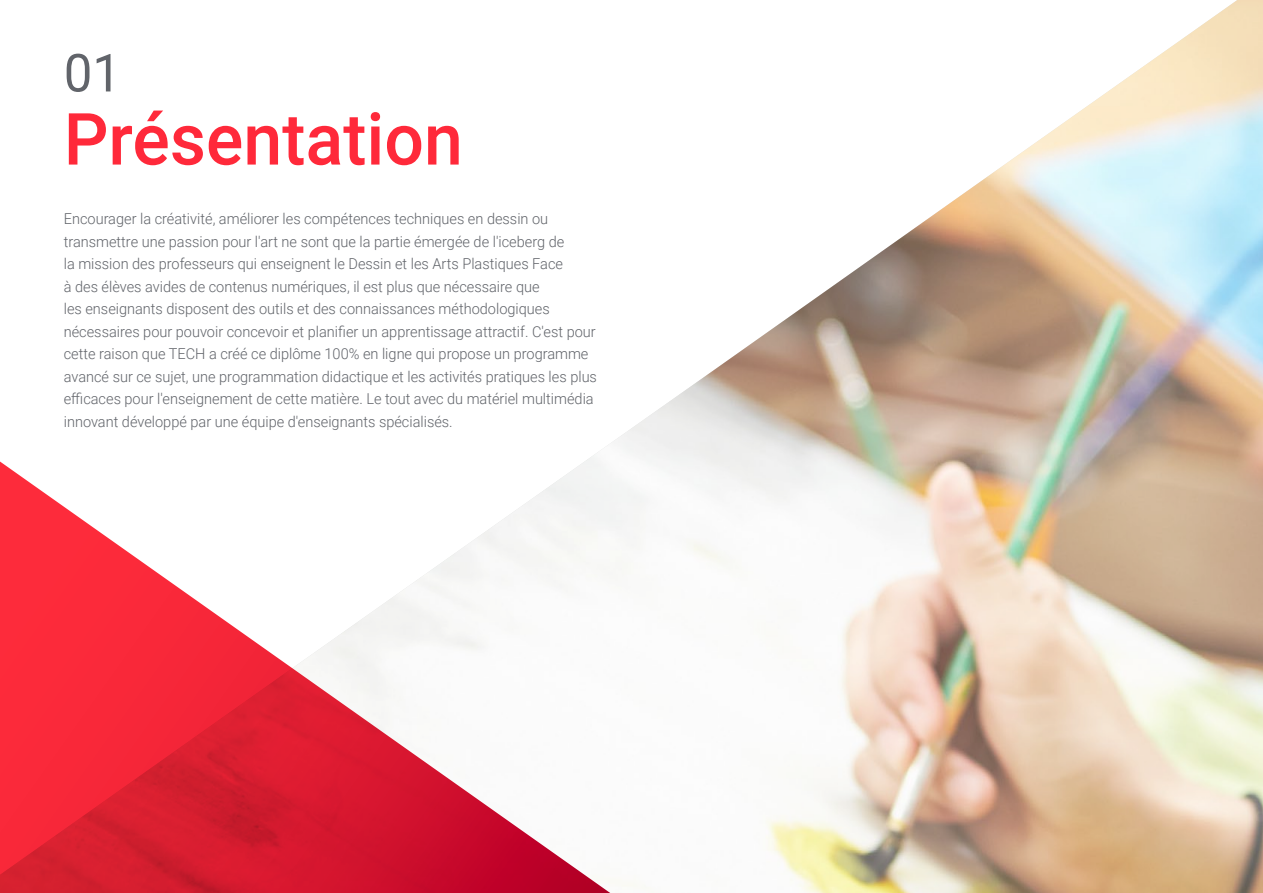
<style>
.page{position:relative;width:1263px;height:893px;background:#fff}
.page>*{position:absolute;margin:0;border:0;box-sizing:border-box;transform-origin:0 0}
.t1{font:500 72px "Roboto";color:#ff293a}
.t2{font:52.5px "Roboto";color:#61646a}
.t3{font:300 15px/22.5px "Roboto";color:#61646a}
</style>
<div class="page">
<img style="left:607px;top:0;width:656px;height:893px">
<svg style="left:0;top:446px;width:640px;height:447px"></svg>
<h2 class="t2" style="left:64px;top:36px;width:59px">01</h2>
<h1 class="t1" style="left:64px;top:89px;width:401px">Présentation</h1>
<p class="t3" style="left:64px;top:207px;width:535px">Encourager la créativité, améliorer les compétences techniques en dessin ou transmettre une passion pour l'art ne sont que la partie émergée de l'iceberg de<br>la mission des professeurs qui enseignent le Dessin et les Arts Plastiques Face<br>à des élèves avides de contenus numériques, il est plus que nécessaire que<br>les enseignants disposent des outils et des connaissances méthodologiques nécessaires pour pouvoir concevoir et planifier un apprentissage attractif. C'est pour cette raison que TECH a créé ce diplôme 100% en ligne qui propose un programme avancé sur ce sujet, une programmation didactique et les activités pratiques les plus efficaces pour l'enseignement de cette matière. Le tout avec du matériel multimédia innovant développé par une équipe d'enseignants spécialisés.</p>
</div>
